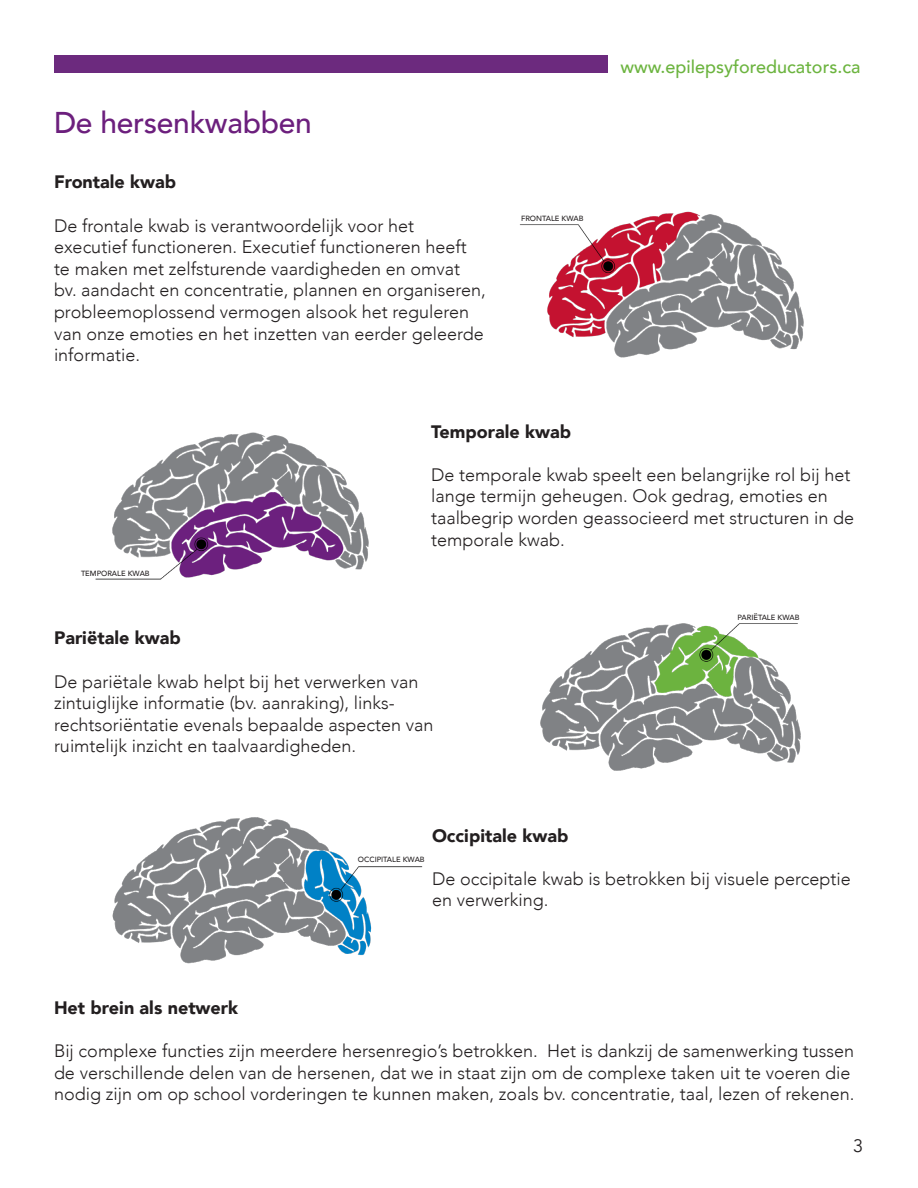
<style>
.page{position:relative;width:918px;height:1188px;background:#fff}
.page>*{position:absolute;margin:0;border:0;box-sizing:border-box;transform-origin:0 0}
.t1{font:500 30px "Avenir";letter-spacing:-.01em;color:#6c1f7d}
.t2{font:300 18px/21.6px "Avenir";color:#231f20}
.t3{font:900 18px "Avenir";color:#231f20}
.t4{font:500 18px "Avenir";color:#6cb43f}
.t5{font:18px "Avenir";color:#231f20}
.t6{font:500 7.5px "Avenir";color:#231f20}
</style>
<div class="page">
<div style="left:54px;top:55px;width:554px;height:18px;background:#6c2a7e"></div>
<img style="left:519px;top:211px;width:285px;height:147px">
<img style="left:95px;top:432px;width:274px;height:148px">
<img style="left:540px;top:623px;width:261px;height:148px">
<img style="left:112px;top:817px;width:311px;height:147px">
<div style="left:517px;top:217px;width:65px;height:7px;background:#fff"></div>
<div style="left:521px;top:214px;width:78px;height:10px;background:#fff"></div>
<div style="left:89px;top:568px;width:72px;height:10px;background:#fff"></div>
<div style="left:81px;top:568px;width:81px;height:9px;background:#fff"></div>
<div style="left:356px;top:854px;width:74px;height:11px;background:#fff"></div>
<p class="t1" style="left:54px;top:96px;width:259px">De hersenkwabben</p>
<p class="t3" style="left:54px;top:167px;width:124px">Frontale kwab</p>
<p class="t2" style="left:54px;top:215px;width:433px">De frontale kwab is verantwoordelijk voor het executief functioneren. Executief functioneren heeft te maken met zelfsturende vaardigheden en omvat bv. aandacht en concentratie, plannen en organiseren, probleemoplossend vermogen alsook het reguleren van onze emoties en het inzetten van eerder geleerde informatie.</p>
<p class="t6" style="left:521px;top:212px;width:64px">FRONTALE KWAB</p>
<p class="t4" style="left:621px;top:51px;width:241px">www.epilepsyforeducators.ca</p>
<p class="t6" style="left:81px;top:566px;width:70px">TEMPORALE KWAB</p>
<p class="t3" style="left:431px;top:416px;width:141px">Temporale kwab</p>
<p class="t2" style="left:431px;top:464px;width:425px">De temporale kwab speelt een belangrijke rol bij het lange termijn geheugen. Ook gedrag, emoties en taalbegrip worden geassocieerd met structuren in de temporale kwab.</p>
<p class="t6" style="left:738px;top:611px;width:63px">PARIËTALE KWAB</p>
<p class="t3" style="left:54px;top:623px;width:128px">Pariëtale kwab</p>
<p class="t2" style="left:54px;top:671px;width:381px">De pariëtale kwab helpt bij het verwerken van zintuiglijke informatie (bv. aanraking), links&shy;rechtsoriëntatie evenals bepaalde aspecten van ruimtelijk inzicht en taalvaardigheden.</p>
<p class="t6" style="left:358px;top:853px;width:68px">OCCIPITALE KWAB</p>
<p class="t3" style="left:432px;top:820px;width:138px">Occipitale kwab</p>
<p class="t2" style="left:432px;top:868px;width:420px">De occipitale kwab is betrokken bij visuele perceptie en verwerking.</p>
<p class="t3" style="left:54px;top:992px;width:186px">Het brein als netwerk</p>
<p class="t2" style="left:54px;top:1040px;width:802px">Bij complexe functies zijn meerdere hersenregio’s betrokken. Het is dankzij de samenwerking tussen de verschillende delen van de hersenen, dat we in staat zijn om de complexe taken uit te voeren die nodig zijn om op school vorderingen te kunnen maken, zoals bv. concentratie, taal, lezen of rekenen.</p>
<p class="t5" style="left:853px;top:1135px;width:12px">3</p>
</div>
